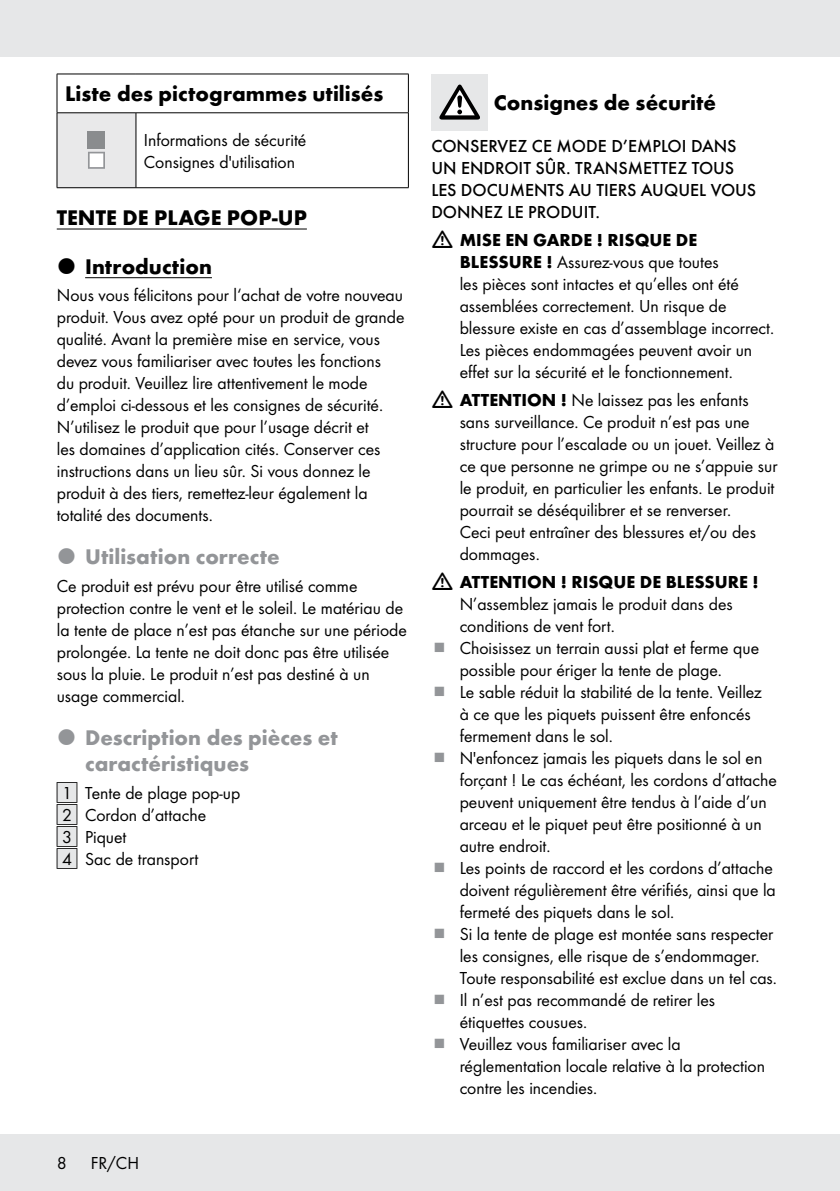
<style>
.page{position:relative;width:840px;height:1191px;background:#fff}
.page>*{position:absolute;margin:0;border:0;box-sizing:border-box;transform-origin:0 0}
.t1{font:700 22px "Futura";color:#000}
.t2{font:700 22px/26px "Futura";color:#939598}
.t3{font:18px/22px "Futura Boo";color:#000}
.t4{font:500 18px/22px "Futura";color:#000}
.t5{font:700 18px "Futura";color:#000}
.s1{font-family:"IMP Lidl Num Box";font-size:15.8px;color:#e6e7e8}
.s2{font-family:"IMP Lidl Num Box";font-size:15.8px}
.s3{font-family:"Futura";font-weight:700}
</style>
<div class="page">
<div style="left:0;top:1134px;width:839px;height:57px;background:#e6e7e8"></div>
<div style="left:0;top:0;width:839px;height:57px;background:#e6e7e8"></div>
<hr style="left:57px;top:228px;width:250px;height:1px;background:#000">
<hr style="left:85px;top:277px;width:127px;height:1px;background:#000">
<div style="left:57px;top:113px;width:79px;height:75px;background:#e9e9ea"></div>
<hr style="left:57px;top:74px;width:79px;height:1px;background:#000">
<hr style="left:57px;top:74px;width:1px;height:39px;background:#000">
<hr style="left:136px;top:74px;width:272px;height:1px;background:#000">
<hr style="left:408px;top:74px;width:1px;height:39px;background:#000">
<hr style="left:57px;top:112px;width:79px;height:1px;background:#000">
<hr style="left:57px;top:113px;width:1px;height:74px;background:#000">
<hr style="left:136px;top:112px;width:272px;height:1px;background:#000">
<hr style="left:135px;top:113px;width:1px;height:74px;background:#000">
<hr style="left:408px;top:113px;width:1px;height:74px;background:#000">
<hr style="left:57px;top:187px;width:79px;height:1px;background:#000">
<hr style="left:136px;top:187px;width:272px;height:1px;background:#000">
<div style="left:88px;top:132px;width:17px;height:17px;background:#8a8c8e"></div>
<svg style="left:88px;top:152px;width:17px;height:17px"></svg>
<div style="left:431px;top:74px;width:57px;height:56px;background:#e6e7e8"></div>
<svg style="left:439px;top:85px;width:40px;height:35px"></svg>
<p class="t1" style="left:65px;top:78px;width:319px">Liste des pictogrammes utilisés</p>
<p class="t3" style="left:144px;top:128px;width:164px">Informations de sécurité<br>Consignes d'utilisation</p>
<p class="t1" style="left:57px;top:201px;width:251px">TENTE DE PLAGE POP-UP</p>
<p class="t1" style="left:85px;top:250px;width:128px">Introduction</p>
<p class="t3" style="left:57px;top:283px;width:349px">Nous vous félicitons pour l‘achat de votre nouveau produit. Vous avez opté pour un produit de grande qualité. Avant la première mise en service, vous devez vous familiariser avec toutes les fonctions<br>du produit. Veuillez lire attentivement le mode d’emploi ci-dessous et les consignes de sécurité.<br>N’utilisez le produit que pour l’usage décrit et<br>les domaines d’application cités. Conserver ces instructions dans un lieu sûr. Si vous donnez le produit à des tiers, remettez-leur également la totalité des documents.</p>
<p class="t2" style="left:85px;top:542px;width:196px">Utilisation correcte</p>
<p class="t3" style="left:57px;top:574px;width:351px">Ce produit est prévu pour être utilisé comme protection contre le vent et le soleil. Le matériau de la tente de place n’est pas étanche sur une période prolongée. La tente ne doit donc pas être utilisée sous la pluie. Le produit n’est pas destiné à un usage commercial.</p>
<p class="t2" style="left:85px;top:723px;width:254px">Description des pièces et caractéristiques</p>
<p class="t3" style="left:57px;top:781px;width:185px"><span class="s1">[</span><span class="s2">1]</span> Tente de plage pop-up <span class="s1">[</span><span class="s2">2]</span> Cordon d’attache<br><span class="s1">[</span><span class="s2">3]</span> Piquet<br><span class="s1">[</span><span class="s2">4]</span> Sac de transport</p>
<p class="t3" style="left:57px;top:1151px;width:11px">8</p>
<p class="t3" style="left:91px;top:1151px;width:50px">FR/CH</p>
<p class="t1" style="left:493px;top:87px;width:224px">Consignes de sécurité</p>
<p class="t4" style="left:431px;top:134px;width:326px">CONSERVEZ CE MODE D’EMPLOI DANS<br>UN ENDROIT SÛR. TRANSMETTEZ TOUS<br>LES DOCUMENTS AU TIERS AUQUEL VOUS<br>DONNEZ LE PRODUIT.</p>
<p class="t5" style="left:459px;top:227px;width:239px">MISE EN GARDE ! RISQUE DE</p>
<p class="t3" style="left:459px;top:250px;width:316px"><span class="s3">BLESSURE !</span> Assurez-vous que toutes<br>les pièces sont intactes et qu’elles ont été assemblées correctement. Un risque de blessure existe en cas d’assemblage incorrect.<br>Les pièces endommagées peuvent avoir un effet sur la sécurité et le fonctionnement.</p>
<p class="t3" style="left:459px;top:388px;width:319px"><span class="s3">ATTENTION !</span> Ne laissez pas les enfants sans surveillance. Ce produit n’est pas une structure pour l’escalade ou un jouet. Veillez à ce que personne ne grimpe ou ne s’appuie sur le produit, en particulier les enfants. Le produit pourrait se déséquilibrer et se renverser.<br>Ceci peut entraîner des blessures et/ou des dommages.</p>
<p class="t5" style="left:459px;top:568px;width:300px">ATTENTION ! RISQUE DE BLESSURE !</p>
<p class="t3" style="left:459px;top:591px;width:318px">N’assemblez jamais le produit dans des conditions de vent fort.<br>Choisissez un terrain aussi plat et ferme que possible pour ériger la tente de plage.<br>Le sable réduit la stabilité de la tente. Veillez<br>à ce que les piquets puissent être enfoncés fermement dans le sol.<br>N'enfoncez jamais les piquets dans le sol en forçant ! Le cas échéant, les cordons d’attache peuvent uniquement être tendus à l’aide d’un arceau et le piquet peut être positionné à un autre endroit.<br>Les points de raccord et les cordons d’attache doivent régulièrement être vérifiés, ainsi que la fermeté des piquets dans le sol.<br>Si la tente de plage est montée sans respecter les consignes, elle risque de s’endommager.<br>Toute responsabilité est exclue dans un tel cas.<br>Il n’est pas recommandé de retirer les étiquettes cousues.<br>Veuillez vous familiariser avec la réglementation locale relative à la protection contre les incendies.</p>
</div>
